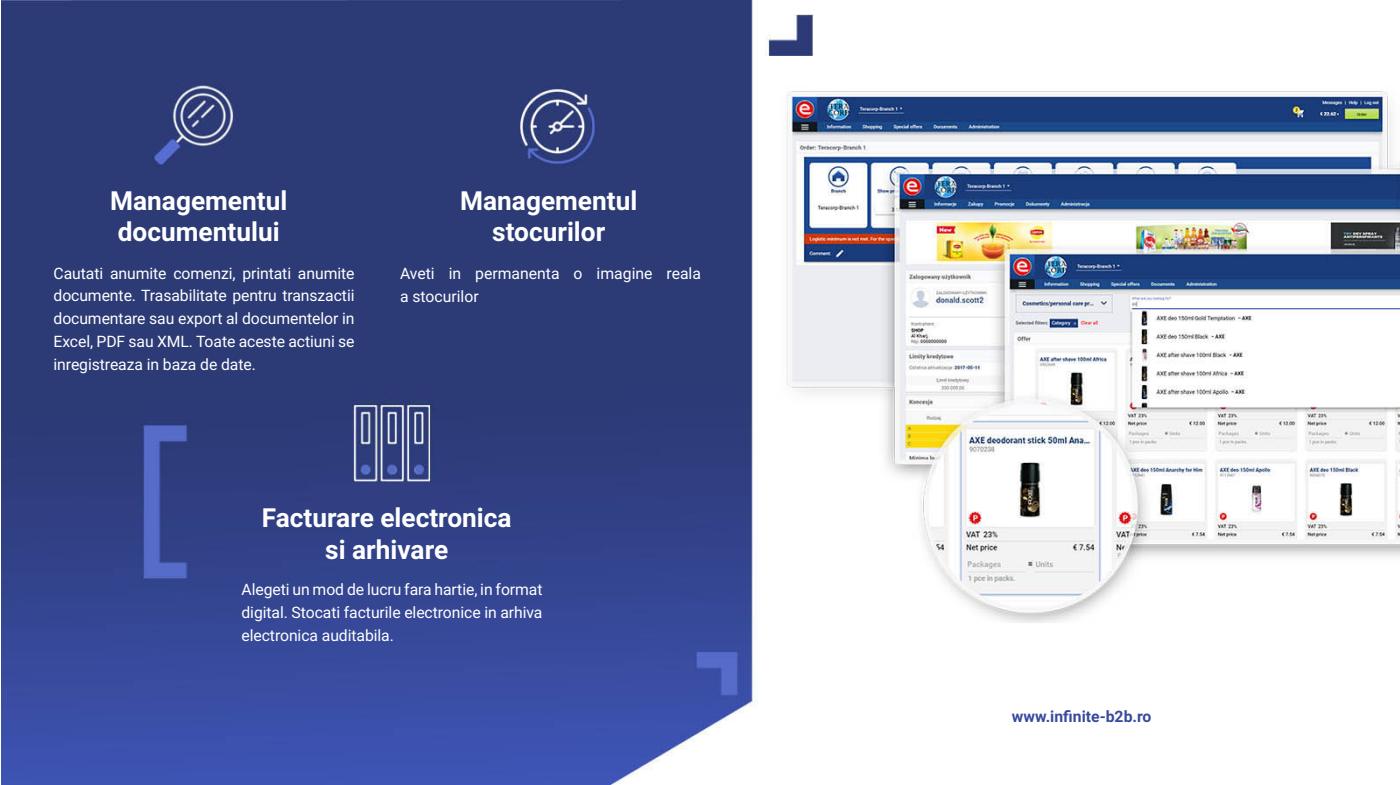
<style>
.page{position:relative;width:1400px;height:785px;background:#fff}
.page>*{position:absolute;margin:0;border:0;box-sizing:border-box;transform-origin:0 0}
.t1{font:700 26.25px/31.5px "Roboto";color:#fff;text-align:center}
.t2{font:15.75px/22.8px "Roboto";letter-spacing:-.005em;color:#fff;text-align:justify}
.t3{font:700 15.75px "Roboto";color:#384a9e}
</style>
<div class="page">
<img style="left:1px;top:0;width:1399px;height:785px">
<h1 class="t1" style="left:110px;top:184px;width:179px;text-align:left">Managementul documentului</h1>
<p class="t2" style="left:54px;top:261px;width:303px">Cautati anumite comenzi, printati anumite documente. Trasabilitate pentru transzactii documentare sau export al documentelor in Excel, PDF sau XML. Toate aceste actiuni se inregistreaza in baza de date.</p>
<h1 class="t1" style="left:460px;top:184px;width:179px">Managementul stocurilor</h1>
<p class="t2" style="left:400px;top:262px;width:303px">Aveti in permanenta o imagine reala a stocurilor</p>
<h1 class="t1" style="left:262px;top:501px;width:251px">Facturare electronica si arhivare</h1>
<p class="t2" style="left:242px;top:577px;width:303px">Alegeti un mod de lucru fara hartie, in format digital. Stocati facturile electronice in arhiva electronica auditabila.</p>
<p class="t3" style="left:1012px;top:705px;width:141px">www.infinite-b2b.ro</p>
</div>
